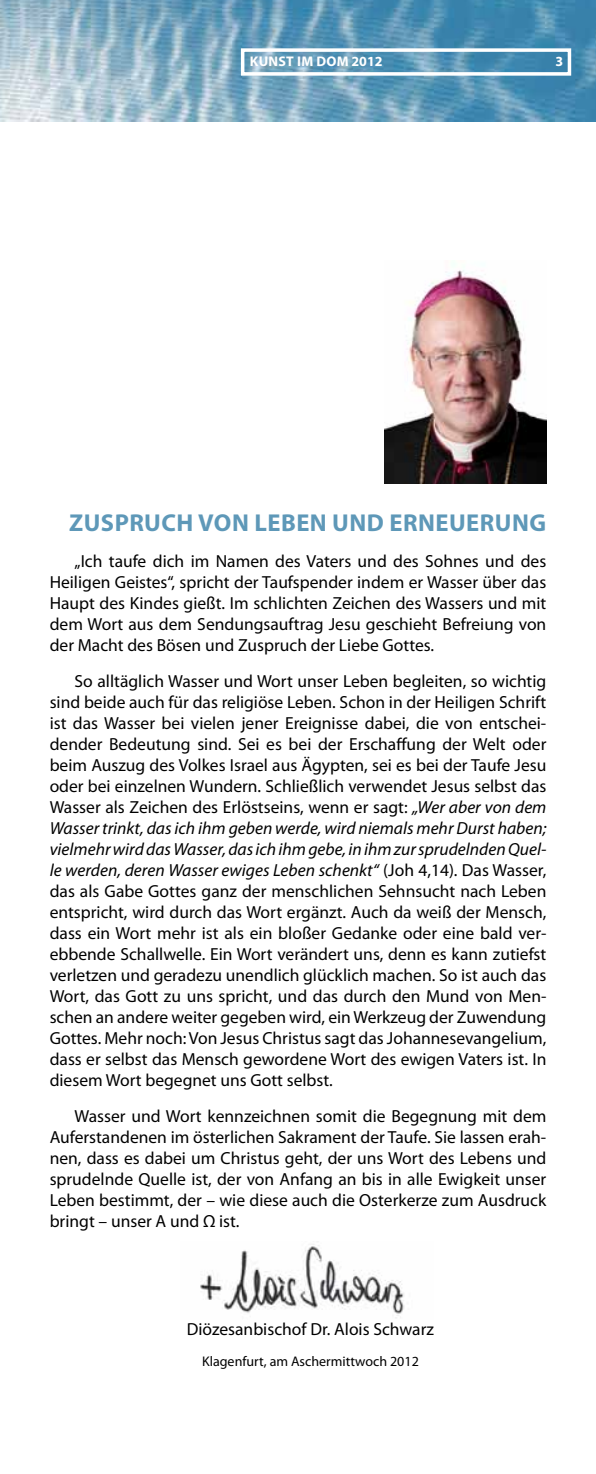
<style>
.page{position:relative;width:596px;height:1474px;background:#fff}
.page>*{position:absolute;margin:0;border:0;box-sizing:border-box;transform-origin:0 0}
.t1{font:700 24.5px "Myriad Pro";letter-spacing:.02em;color:#5e98b8}
.t2{font:17.5px/21px "Myriad Pro";color:#000;text-align:justify}
.t3{font:14px "Myriad Pro";color:#000}
.t4{font:700 14px "Myriad Pro";letter-spacing:.02em;color:#fff}
.s1{font-style:italic}
</style>
<div class="page">
<img style="left:0;top:0;width:595px;height:121px">
<img style="left:200px;top:1244px;width:205px;height:74px">
<div style="left:241px;top:48px;width:329px;height:28px;border:4px solid #fff"></div>
<img style="left:384px;top:263px;width:162px;height:220px">
<p class="t4" style="left:249px;top:52px;width:134px">KUNST IM DOM 2012</p>
<p class="t4" style="left:555px;top:52px;width:9px">3</p>
<h1 class="t1" style="left:69px;top:507px;width:478px">ZUSPRUCH VON LEBEN UND ERNEUERUNG</h1>
<p class="t2" style="left:50px;top:550px;width:498px;text-indent:25px">„Ich taufe dich im Namen des Vaters und des Sohnes und des Heiligen Geistes“, spricht der Taufspender indem er Wasser über das Haupt des Kindes gießt. Im schlichten Zeichen des Wassers und mit dem Wort aus dem Sendungsauftrag Jesu geschieht Befreiung von der Macht des Bösen und Zuspruch der Liebe Gottes.</p>
<p class="t2" style="left:50px;top:670px;width:498px;text-indent:25px">So alltäglich Wasser und Wort unser Leben begleiten, so wichtig sind beide auch für das religiöse Leben. Schon in der Heiligen Schrift ist das Wasser bei vielen jener Ereignisse dabei, die von entschei&shy;dender Bedeutung sind. Sei es bei der Erschaffung der Welt oder beim Auszug des Volkes Israel aus Ägypten, sei es bei der Taufe Jesu oder bei einzelnen Wundern. Schließlich verwendet Jesus selbst das Wasser als Zeichen des Erlöstseins, wenn er sagt: <span class="s1">„Wer aber von dem Wasser trinkt, das ich ihm geben werde, wird niemals mehr Durst haben; vielmehr wird das Wasser, das ich ihm gebe, in ihm zur sprudelnden Quel&shy;le werden, deren Wasser ewiges Leben schenkt“</span> (Joh 4,14). Das Wasser, das als Gabe Gottes ganz der menschlichen Sehnsucht nach Leben entspricht, wird durch das Wort ergänzt. Auch da weiß der Mensch, dass ein Wort mehr ist als ein bloßer Gedanke oder eine bald ver&shy;ebbende Schallwelle. Ein Wort verändert uns, denn es kann zutiefst verletzen und geradezu unendlich glücklich machen. So ist auch das Wort, das Gott zu uns spricht, und das durch den Mund von Men&shy;schen an andere weiter gegeben wird, ein Werkzeug der Zuwendung Gottes. Mehr noch: Von Jesus Christus sagt das Johannesevangelium, dass er selbst das Mensch gewordene Wort des ewigen Vaters ist. In diesem Wort begegnet uns Gott selbst.</p>
<p class="t2" style="left:50px;top:1105px;width:498px;text-indent:25px">Wasser und Wort kennzeichnen somit die Begegnung mit dem Auferstandenen im österlichen Sakrament der Taufe. Sie lassen erah&shy;nen, dass es dabei um Christus geht, der uns Wort des Lebens und sprudelnde Quelle ist, der von Anfang an bis in alle Ewigkeit unser Leben bestimmt, der – wie diese auch die Osterkerze zum Ausdruck bringt – unser A und Ω ist.</p>
<p class="t2" style="left:187px;top:1318px;width:248px">Diözesanbischof Dr. Alois Schwarz</p>
<p class="t3" style="left:202px;top:1353px;width:218px">Klagenfurt, am Aschermittwoch 2012</p>
</div>
